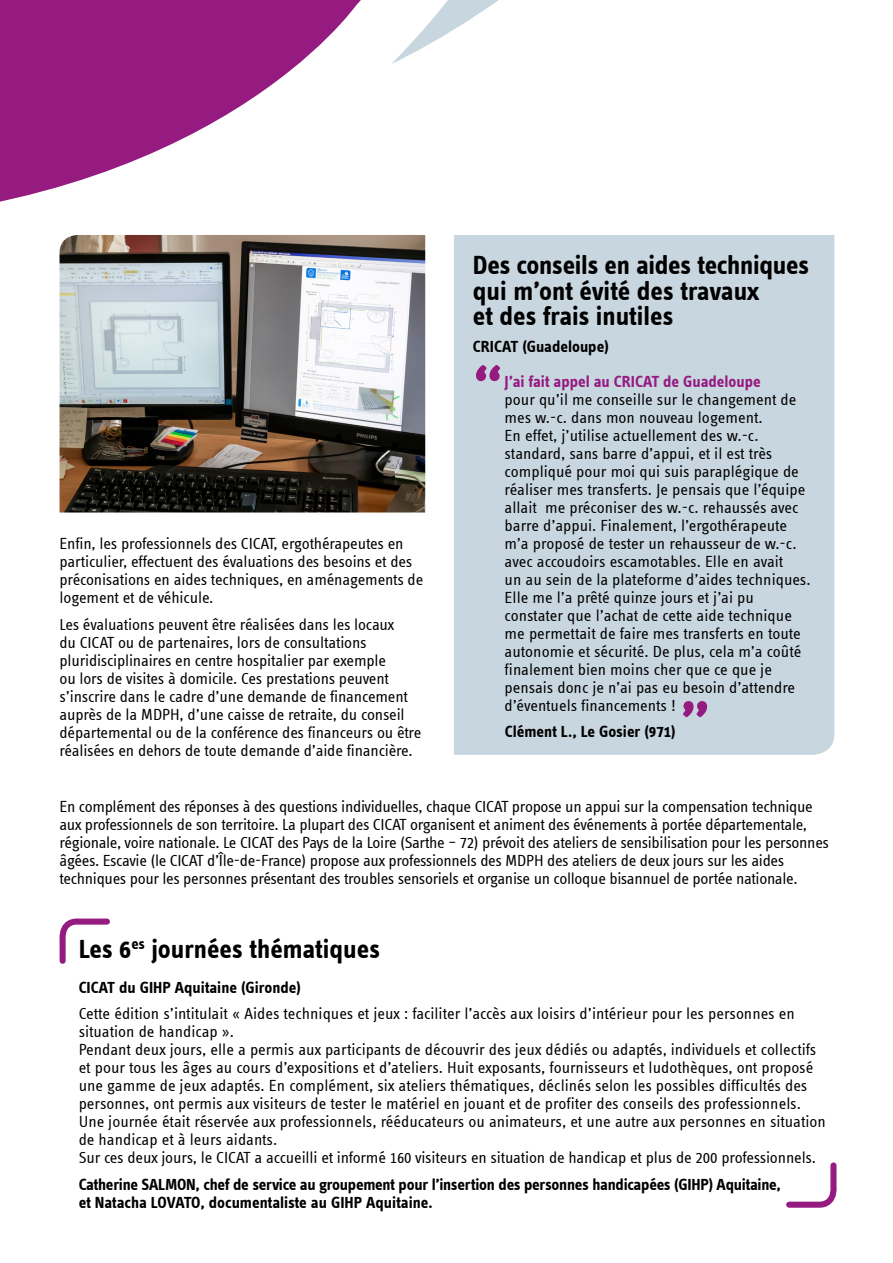
<style>
.page{position:relative;width:893px;height:1263px;background:#fff}
.page>*{position:absolute;margin:0;border:0;box-sizing:border-box;transform-origin:0 0}
.Texte_courant_noir{font:700 63px "Info Text Offc";color:#951b81}
.H2_-_Sous-titre{font:700 27px/25.5px "Info Text Offc";letter-spacing:-.01em;color:#000}
.Texte_courant_noir-2{font:16.5px/18px "Info Text Offc";letter-spacing:-.01em;color:#000}
.Texte_courant_noir-3{font:700 16.5px/18px "Info Text Offc";letter-spacing:-.015em;color:#000}
.s1{font-weight:700;color:#951b81}
</style>
<div class="page">
<svg style="left:0;top:0;width:361px;height:202px;fill:#951b81"></svg>
<svg style="left:392px;top:0;width:107px;height:64px"></svg>
<div style="left:454px;top:235px;width:380px;height:520px;background:#c8d6df"></div>
<svg style="left:59px;top:918px;width:51px;height:46px"></svg>
<svg style="left:786px;top:1162px;width:51px;height:46px"></svg>
<img style="left:60px;top:235px;width:365px;height:277px">
<p class="Texte_courant_noir-2" style="left:60px;top:535px;width:365px">Enfin, les professionnels des CICAT, ergothérapeutes en particulier, effectuent des évaluations des besoins et des préconisations en aides techniques, en aménagements de logement et de véhicule.</p>
<p class="Texte_courant_noir-2" style="left:60px;top:615px;width:363px">Les évaluations peuvent être réalisées dans les locaux<br>du CICAT ou de partenaires, lors de consultations pluridisciplinaires en centre hospitalier par exemple<br>ou lors de visites à domicile. Ces prestations peuvent s’inscrire dans le cadre d’une demande de financement auprès de la MDPH, d’une caisse de retraite, du conseil départemental ou de la conférence des financeurs ou être réalisées en dehors de toute demande d’aide financière.</p>
<h2 class="H2_-_Sous-titre" style="left:473px;top:253px;width:338px">Des conseils en aides techniques qui m’ont évité des travaux<br>et des frais inutiles</h2>
<p class="Texte_courant_noir-3" style="left:473px;top:337px;width:137px">CRICAT (Guadeloupe)</p>
<p class="Texte_courant_noir" style="left:473px;top:351px;width:32px">“</p>
<p class="Texte_courant_noir-2" style="left:505px;top:372px;width:307px"><span class="s1">J’ai fait appel au CRICAT de Guadeloupe<br></span>pour qu’il me conseille sur le changement de mes w.-c. dans mon nouveau logement.<br>En effet, j’utilise actuellement des w.-c. standard, sans barre d’appui, et il est très compliqué pour moi qui suis paraplégique de réaliser mes transferts. Je pensais que l’équipe allait me préconiser des w.-c. rehaussés avec barre d’appui. Finalement, l’ergothérapeute m’a proposé de tester un rehausseur de w.-c. avec accoudoirs escamotables. Elle en avait<br>un au sein de la plateforme d’aides techniques.<br>Elle me l’a prêté quinze jours et j’ai pu constater que l’achat de cette aide technique me permettait de faire mes transferts en toute autonomie et sécurité. De plus, cela m’a coûté finalement bien moins cher que ce que je pensais donc je n’ai pas eu besoin d’attendre d’éventuels financements !</p>
<p class="Texte_courant_noir-3" style="left:505px;top:723px;width:172px">Clément L., Le Gosier (971)</p>
<p class="Texte_courant_noir" style="left:680px;top:687px;width:32px">”</p>
<p class="Texte_courant_noir-2" style="left:60px;top:797px;width:771px">En complément des réponses à des questions individuelles, chaque CICAT propose un appui sur la compensation technique aux professionnels de son territoire. La plupart des CICAT organisent et animent des événements à portée départementale, régionale, voire nationale. Le CICAT des Pays de la Loire (Sarthe – 72) prévoit des ateliers de sensibilisation pour les personnes âgées. Escavie (le CICAT d’Île-de-France) propose aux professionnels des MDPH des ateliers de deux jours sur les aides techniques pour les personnes présentant des troubles sensoriels et organise un colloque bisannuel de portée nationale.</p>
<h2 class="H2_-_Sous-titre" style="left:79px;top:936px;width:303px">Les 6<sup>es</sup> journées thématiques</h2>
<p class="Texte_courant_noir-3" style="left:79px;top:978px;width:224px">CICAT du GIHP Aquitaine (Gironde)</p>
<p class="Texte_courant_noir-2" style="left:79px;top:1005px;width:718px">Cette édition s’intitulait « Aides techniques et jeux : faciliter l’accès aux loisirs d’intérieur pour les personnes en situation de handicap ».</p>
<p class="Texte_courant_noir-2" style="left:79px;top:1041px;width:749px">Pendant deux jours, elle a permis aux participants de découvrir des jeux dédiés ou adaptés, individuels et collectifs et pour tous les âges au cours d’expositions et d’ateliers. Huit exposants, fournisseurs et ludothèques, ont proposé une gamme de jeux adaptés. En complément, six ateliers thématiques, déclinés selon les possibles difficultés des personnes, ont permis aux visiteurs de tester le matériel en jouant et de profiter des conseils des professionnels.<br>Une journée était réservée aux professionnels, rééducateurs ou animateurs, et une autre aux personnes en situation de handicap et à leurs aidants.</p>
<p class="Texte_courant_noir-2" style="left:79px;top:1149px;width:739px">Sur ces deux jours, le CICAT a accueilli et informé 160 visiteurs en situation de handicap et plus de 200 professionnels.</p>
<p class="Texte_courant_noir-3" style="left:79px;top:1175px;width:704px">Catherine SALMON, chef de service au groupement pour l’insertion des personnes handicapées (GIHP) Aquitaine, et Natacha LOVATO, documentaliste au GIHP Aquitaine.</p>
</div>
